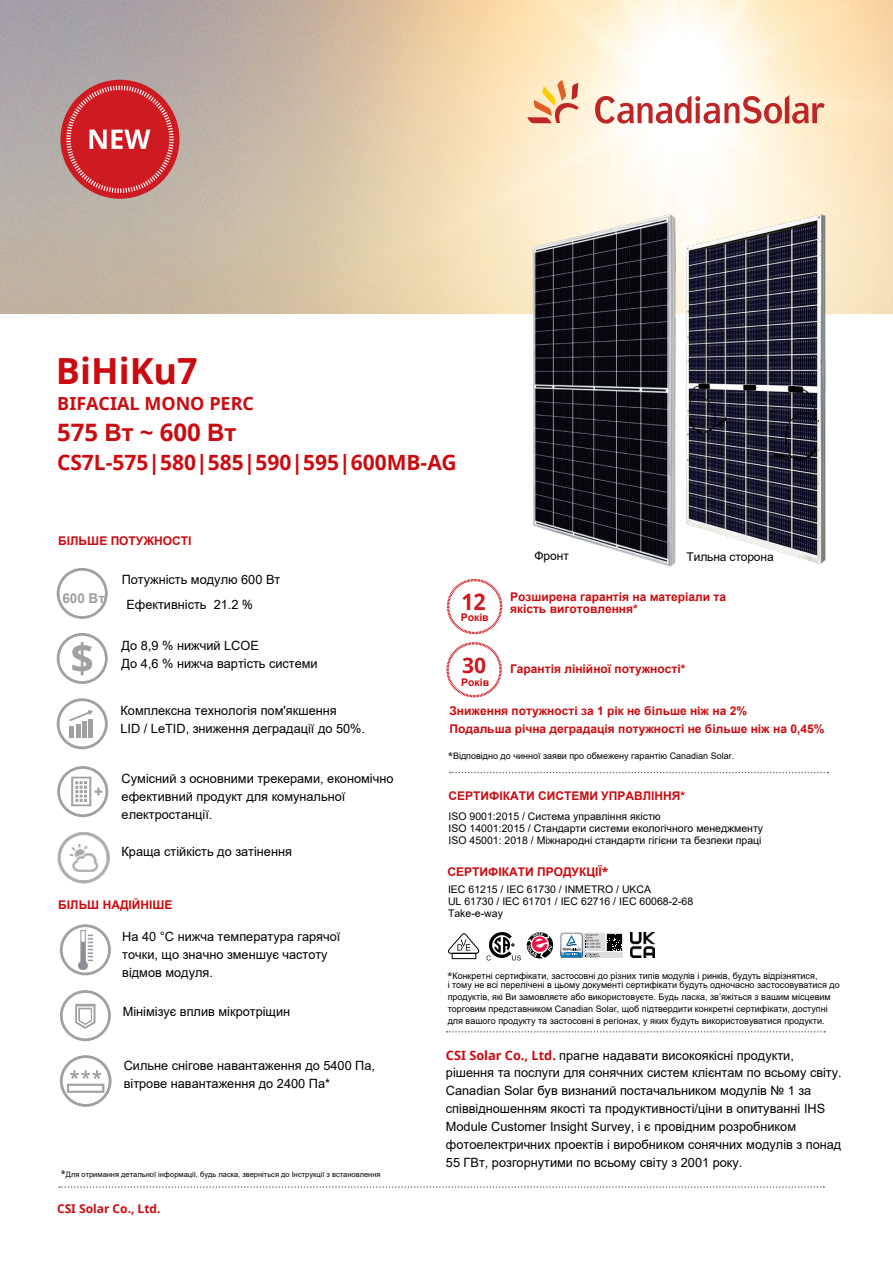
<style>
.page{position:relative;width:893px;height:1263px;background:#fff}
.page>*{position:absolute;margin:0;border:0;box-sizing:border-box;transform-origin:0 0}
.t1{font:700 36px "Noto Sans";color:#ca0b0f}
.t2{font:700 24px "Noto Sans";color:#ca0b0f}
.t3{font:700 21px "Noto Sans";color:#ca0b0f}
.t4{font:700 18px "Noto Sans";color:#ca0b0f}
.t5{font:700 13.5px "Arial";color:#9ea0a2}
.t6{font:12.75px/18px "Arial";color:#000}
.t7{font:700 12px/12px "Arial";color:#ca0b0f}
.t8{font:12px "Arial";letter-spacing:-.01em;color:#000}
.t9{font:700 12px "Noto Sans";color:#ca0b0f}
.t10{font:10.5px/12px "Arial";color:#000}
.t11{font:700 10.5px "Arial";color:#ca0b0f}
.t12{font:9px/12px "Arial";color:#000}
.t13{font:7.5px "Arial";color:#000}
.s1{font-family:"Arial"}
.s2{font-family:"Noto Sans"}
.s3{font-family:"Noto Sans";font-size:9px}
.s4{font-family:"Noto Sans";font-size:21px;color:#ce1a21}
.s5{font-family:"Noto Sans";font-weight:700;color:#ca0b0f}
</style>
<div class="page">
<img style="left:0;top:0;width:893px;height:314px">
<div style="left:60px;top:80px;width:119px;height:119px;background:#ce1a21;border-radius:50%"></div>
<svg style="left:66px;top:86px;width:108px;height:107px"></svg>
<svg style="left:447px;top:1031px;width:378px;height:1px"></svg>
<svg style="left:450px;top:772px;width:378px;height:1px"></svg>
<svg style="left:57px;top:698px;width:51px;height:51px"></svg>
<svg style="left:57px;top:633px;width:51px;height:51px"></svg>
<svg style="left:57px;top:568px;width:51px;height:51px"></svg>
<svg style="left:57px;top:766px;width:51px;height:51px"></svg>
<svg style="left:60px;top:990px;width:51px;height:51px"></svg>
<svg style="left:60px;top:1055px;width:52px;height:52px"></svg>
<img style="left:57px;top:832px;width:53px;height:52px">
<img style="left:646px;top:180px;width:217px;height:384px">
<svg style="left:60px;top:924px;width:51px;height:51px"></svg>
<img style="left:79px;top:930px;width:13px;height:39px">
<img style="left:519px;top:196px;width:171px;height:371px">
<svg style="left:59px;top:1186px;width:765px;height:2px"></svg>
<svg style="left:446px;top:642px;width:56px;height:55px"></svg>
<svg style="left:447px;top:579px;width:55px;height:55px"></svg>
<svg style="left:448px;top:933px;width:31px;height:26px"></svg>
<svg style="left:486px;top:932px;width:35px;height:28px"></svg>
<svg style="left:527px;top:932px;width:26px;height:26px"></svg>
<svg style="left:560px;top:932px;width:63px;height:26px"></svg>
<img style="left:630px;top:932px;width:25px;height:25px">
<svg style="left:527px;top:80px;width:52px;height:43px;background:#f1be98"></svg>
<svg style="left:595px;top:95px;width:230px;height:29px"></svg>
<h1 class="t1" style="left:56px;top:345px;width:143px">BiHiKu7</h1>
<h3 class="t4" style="left:57px;top:390px;width:198px">BIFACIAL MONO PERC</h3>
<h2 class="t2" style="left:57px;top:415px;width:181px">575 <span class="s1">Вт</span> ~ 600 <span class="s1">Вт</span></h2>
<h3 class="t3" style="left:57px;top:448px;width:401px">CS7L-575|580|585|590|595|600MB-AG</h3>
<p class="t7" style="left:58px;top:535px;width:135px">БІЛЬШЕ ПОТУЖНОСТІ</p>
<p class="t5" style="left:62px;top:589px;width:44px">600 Вт</p>
<p class="t6" style="left:122px;top:570px;width:160px">Потужність модулю 600 Вт</p>
<p class="t6" style="left:126px;top:595px;width:128px">Ефективність 21.2 <span class="s2">%</span></p>
<p class="t6" style="left:122px;top:636px;width:198px">До 8,9 % нижчий LCOE<br>До 4,6 % нижча вартість системи</p>
<p class="t6" style="left:120px;top:701px;width:246px">Комплексна технологія пом'якшення<br>LID / LeTID, зниження деградації до 50%.</p>
<p class="t6" style="left:122px;top:769px;width:273px">Сумісний з основними трекерами, економічно ефективний продукт для комунальної електростанції.</p>
<p class="t6" style="left:122px;top:842px;width:172px">Краща стійкість до затінення</p>
<p class="t7" style="left:58px;top:899px;width:116px">БІЛЬШ НАДІЙНІШЕ</p>
<p class="t6" style="left:122px;top:928px;width:220px">На 40 °C нижча температура гарячої точки, що значно зменшує частоту відмов модуля.</p>
<p class="t6" style="left:123px;top:1002px;width:169px">Мінімізує вплив мікротріщин</p>
<p class="t6" style="left:124px;top:1056px;width:253px">Сильне снігове навантаження до 5400 Па, вітрове навантаження до 2400 Па*</p>
<p class="t13" style="left:61px;top:1169px;width:321px"><span class="s3">*</span>Для отримання детальної інформації, будь ласка, зверніться до Інструкції з встановлення</p>
<p class="t9" style="left:57px;top:1200px;width:105px">CSI Solar Co., Ltd.</p>
<p class="t8" style="left:534px;top:547px;width:36px">Фронт</p>
<p class="t8" style="left:686px;top:549px;width:89px">Тильна сторона</p>
<p class="t7" style="left:461px;top:591px;width:266px;text-indent:49px">Розширена гарантія на матеріали та<br><sup>12</sup> якість виготовлення*</p>
<p class="t11" style="left:461px;top:610px;width:30px">Років</p>
<p class="t7" style="left:462px;top:662px;width:225px"><span class="s4">30</span> Гарантія лінійної потужності*</p>
<p class="t11" style="left:461px;top:675px;width:30px">Років</p>
<p class="t7" style="left:449px;top:702px;width:376px;line-height:18px">Зниження потужності за 1 рік не більше ніж на 2%<br>Подальша річна деградація потужності не більше ніж на 0,45%</p>
<p class="t12" style="left:448px;top:750px;width:288px"><span class="s2">*</span>Відповідно до чинної заяви про обмежену гарантію Canadian Solar.</p>
<p class="t7" style="left:449px;top:790px;width:238px">СЕРТИФІКАТИ СИСТЕМИ УПРАВЛІННЯ*</p>
<p class="t10" style="left:449px;top:810px;width:316px">ISO 9001:2015 / Система управління якістю<br>ISO 14001:2015 / Стандарти системи екологічного менеджменту<br>ISO 45001: 2018 / Міжнародні стандарти гігієни та безпеки праці</p>
<p class="t7" style="left:448px;top:866px;width:162px">СЕРТИФІКАТИ ПРОДУКЦІЇ<span class="s2">*</span></p>
<p class="t10" style="left:448px;top:883px;width:247px">IEC 61215 / IEC 61730 / INMETRO / UKCA<br>UL 61730 / IEC 61701 / IEC 62716 / IEC 60068-2-68<br>Take-e-way</p>
<p class="t12" style="left:447px;top:970px;width:394px;line-height:9.6px"><span class="s2">*</span>Конкретні сертифікати, застосовні до різних типів модулів і ринків, будуть відрізнятися,<br>і тому не всі перелічені в цьому документі сертифікати будуть одночасно застосовуватися до</p>
<p class="t12" style="left:448px;top:991px;width:385px">продуктів, які Ви замовляєте або використовуєте. Будь ласка, зв’яжіться з вашим місцевим торговим представником Canadian Solar, щоб підтвердити конкретні сертифікати, доступні для вашого продукту та застосовні в регіонах, у яких будуть використовуватися продукти.</p>
<p class="t6" style="left:446px;top:1046px;width:397px"><span class="s5">CSI Solar Co., Ltd.</span> прагне надавати високоякісні продукти, рішення та послуги для сонячних систем клієнтам по всьому світу.<br>Canadian Solar був визнаний постачальником модулів № 1 за співвідношенням якості та продуктивності/ціни в опитуванні IHS Module Customer Insight Survey, і є провідним розробником фотоелектричних проектів і виробником сонячних модулів з понад 55 ГВт, розгорнутими по всьому світу з 2001 року.</p>
</div>
